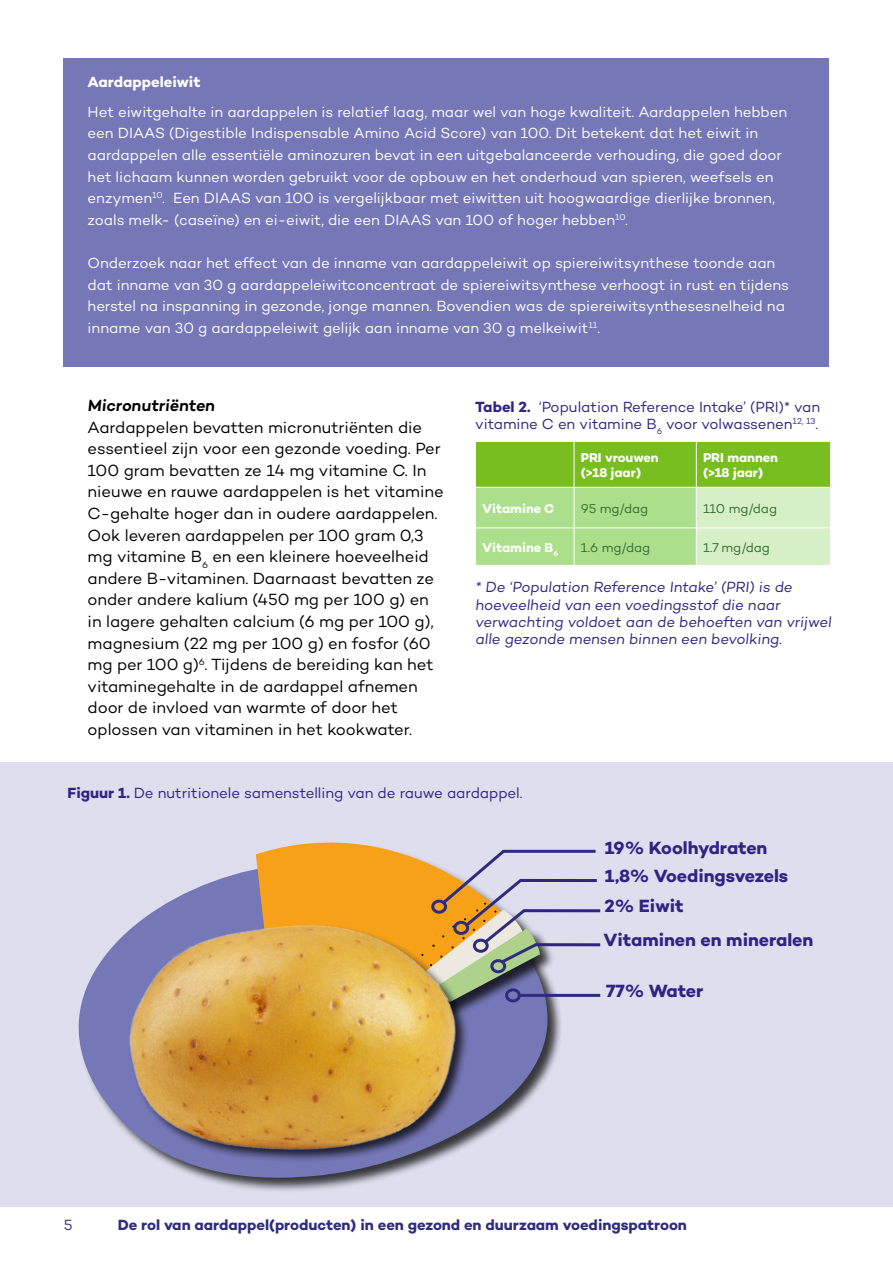
<style>
.page{position:relative;width:893px;height:1263px;background:#fff}
.page>*{position:absolute;margin:0;border:0;box-sizing:border-box;transform-origin:0 0}
.t1{font:700 18px/28.5px "Campton";letter-spacing:-.005em;color:#2f2483}
.t2{font:16.5px/21.6px "Campton";letter-spacing:-.005em;color:#000}
.t3{font:600 16.5px "Campton";color:#000}
.t4{font:15px/21.6px "Campton";letter-spacing:-.005em;color:#fff}
.t5{font:15px/17.2px "Campton";letter-spacing:-.005em;color:#2f2483}
.t6{font:700 15px "Campton";letter-spacing:-.005em;color:#2e2c7d}
.t7{font:700 15px "Campton";color:#fff}
.t8{font:15px "Campton";color:#2e2c7d}
.t9{font:700 13.05px/15.6px "Campton";color:#fff}
.t10{font:13.05px "Campton";letter-spacing:-.005em;color:#316d2e}
.t11{font:13.05px "Campton";letter-spacing:-.005em;color:#326e2e}
.s1{font-weight:700}
</style>
<div class="page">
<div style="left:64px;top:58px;width:765px;height:309px;background:#7577b7"></div>
<svg style="left:477px;top:443px;width:353px;height:121px;background:#a3d672"></svg>
<hr style="left:574px;top:441px;width:1px;height:46px;background:#fff">
<hr style="left:696px;top:441px;width:1px;height:46px;background:#fff">
<hr style="left:475px;top:487px;width:99px;height:1px;background:#fff">
<hr style="left:574px;top:487px;width:122px;height:1px;background:#fff">
<hr style="left:574px;top:487px;width:1px;height:41px;background:#fff">
<hr style="left:696px;top:487px;width:135px;height:1px;background:#fff">
<hr style="left:696px;top:487px;width:1px;height:41px;background:#fff">
<hr style="left:475px;top:528px;width:99px;height:1px;background:#fff">
<hr style="left:574px;top:528px;width:122px;height:1px;background:#fff">
<hr style="left:574px;top:528px;width:1px;height:37px;background:#fff">
<hr style="left:696px;top:528px;width:135px;height:1px;background:#fff">
<hr style="left:696px;top:528px;width:1px;height:37px;background:#fff">
<div style="left:475px;top:441px;width:418px;height:125px;border:1px solid #fff"></div>
<div style="left:0;top:762px;width:893px;height:444px;background:#dedeef"></div>
<div style="left:78px;top:863px;width:485px;height:330px;background:#000;opacity:.75"></div>
<svg style="left:78px;top:863px;width:469px;height:323px"></svg>
<hr style="left:503px;top:850px;width:93px;height:3px;background:#2e2c7d">
<hr style="left:520px;top:879px;width:77px;height:3px;background:#2f2483">
<hr style="left:523px;top:909px;width:77px;height:3px;background:#2f2483">
<hr style="left:519px;top:994px;width:81px;height:3px;background:#2e2c7d">
<div style="left:235px;top:928px;width:320px;height:203px;background:#000;opacity:.75"></div>
<svg style="left:494px;top:966px;width:46px;height:151px;background:#7274a5"></svg>
<div style="left:490px;top:959px;width:16px;height:14px;border:3px solid #2e2c7d;border-radius:50%"></div>
<img style="left:89px;top:844px;width:405px;height:363px">
<hr style="left:535px;top:943px;width:65px;height:3px;background:#2f2483">
<svg style="left:421px;top:847px;width:119px;height:119px"></svg>
<p class="t7" style="left:88px;top:72px;width:114px">Aardappeleiwit</p>
<p class="t4" style="left:88px;top:101px;width:701px">Het eiwitgehalte in aardappelen is relatief laag, maar wel van hoge kwaliteit. Aardappelen hebben een DIAAS (Digestible Indispensable Amino Acid Score) van 100. Dit betekent dat het eiwit in aardappelen alle essentiële aminozuren bevat in een uitgebalanceerde verhouding, die goed door het lichaam kunnen worden gebruikt voor de opbouw en het onderhoud van spieren, weefsels en enzymen<sup>10</sup>. Een DIAAS van 100 is vergelijkbaar met eiwitten uit hoogwaardige dierlijke bronnen, zoals melk- (caseïne) en ei-eiwit, die een DIAAS van 100 of hoger hebben<sup>10</sup>.</p>
<p class="t4" style="left:88px;top:252px;width:703px">Onderzoek naar het effect van de inname van aardappeleiwit op spiereiwitsynthese toonde aan dat inname van 30 g aardappeleiwitconcentraat de spiereiwitsynthese verhoogt in rust en tijdens herstel na inspanning in gezonde, jonge mannen. Bovendien was de spiereiwitsynthesesnelheid na inname van 30 g aardappeleiwit gelijk aan inname van 30 g melkeiwit<sup>11</sup>.</p>
<p class="t3" style="left:88px;top:395px;width:131px">Micronutriënten</p>
<p class="t2" style="left:88px;top:416px;width:358px">Aardappelen bevatten micronutriënten die essentieel zijn voor een gezonde voeding. Per 100 gram bevatten ze 14 mg vitamine C. In nieuwe en rauwe aardappelen is het vitamine C-gehalte hoger dan in oudere aardappelen.<br>Ook leveren aardappelen per 100 gram 0,3 mg vitamine B<sub>6</sub> en een kleinere hoeveelheid andere B-vitaminen. Daarnaast bevatten ze onder andere kalium (450 mg per 100 g) en in lagere gehalten calcium (6 mg per 100 g), magnesium (22 mg per 100 g) en fosfor (60 mg per 100 g)<sup>6</sup>. Tijdens de bereiding kan het vitaminegehalte in de aardappel afnemen door de invloed van warmte of door het oplossen van vitaminen in het kookwater.</p>
<p class="t5" style="left:475px;top:398px;width:346px"><span class="s1">Tabel 2.</span> ‘Population Reference Intake’ (PRI)* van vitamine C en vitamine B<sub>6</sub> voor volwassenen<sup>12,</sup> <sup>13</sup>.</p>
<p class="t9" style="left:581px;top:449px;width:80px">PRI vrouwen (&gt;18 jaar)</p>
<p class="t9" style="left:703px;top:449px;width:77px">PRI mannen (&gt;18 jaar)</p>
<p class="t9" style="left:482px;top:500px;width:74px">Vitamine C</p>
<p class="t11" style="left:581px;top:500px;width:69px">95 mg/dag</p>
<p class="t10" style="left:703px;top:500px;width:76px">110 mg/dag</p>
<p class="t9" style="left:482px;top:539px;width:78px">Vitamine B<sub>6</sub></p>
<p class="t11" style="left:581px;top:539px;width:71px">1.6 mg/dag</p>
<p class="t10" style="left:703px;top:539px;width:68px">1.7 mg/dag</p>
<p class="t5" style="left:475px;top:578px;width:359px">* De ‘Population Reference Intake’ (PRI) is de hoeveelheid van een voedingsstof die naar verwachting voldoet aan de behoeften van vrijwel alle gezonde mensen binnen een bevolking.</p>
<p class="t5" style="left:68px;top:784px;width:456px"><span class="s1">Figuur 1.</span> De nutritionele samenstelling van de rauwe aardappel.</p>
<p class="t1" style="left:605px;top:833px;width:185px">19% Koolhydraten<br>1,8% Voedingsvezels</p>
<p class="t1" style="left:603px;top:889px;width:211px;line-height:33.6px">2% Eiwit<br>Vitaminen en mineralen</p>
<p class="t1" style="left:606px;top:976px;width:99px">77% Water</p>
<p class="t8" style="left:64px;top:1216px;width:10px">5</p>
<p class="t6" style="left:118px;top:1215px;width:571px">De rol van aardappel(producten) in een gezond en duurzaam voedingspatroon</p>
</div>
